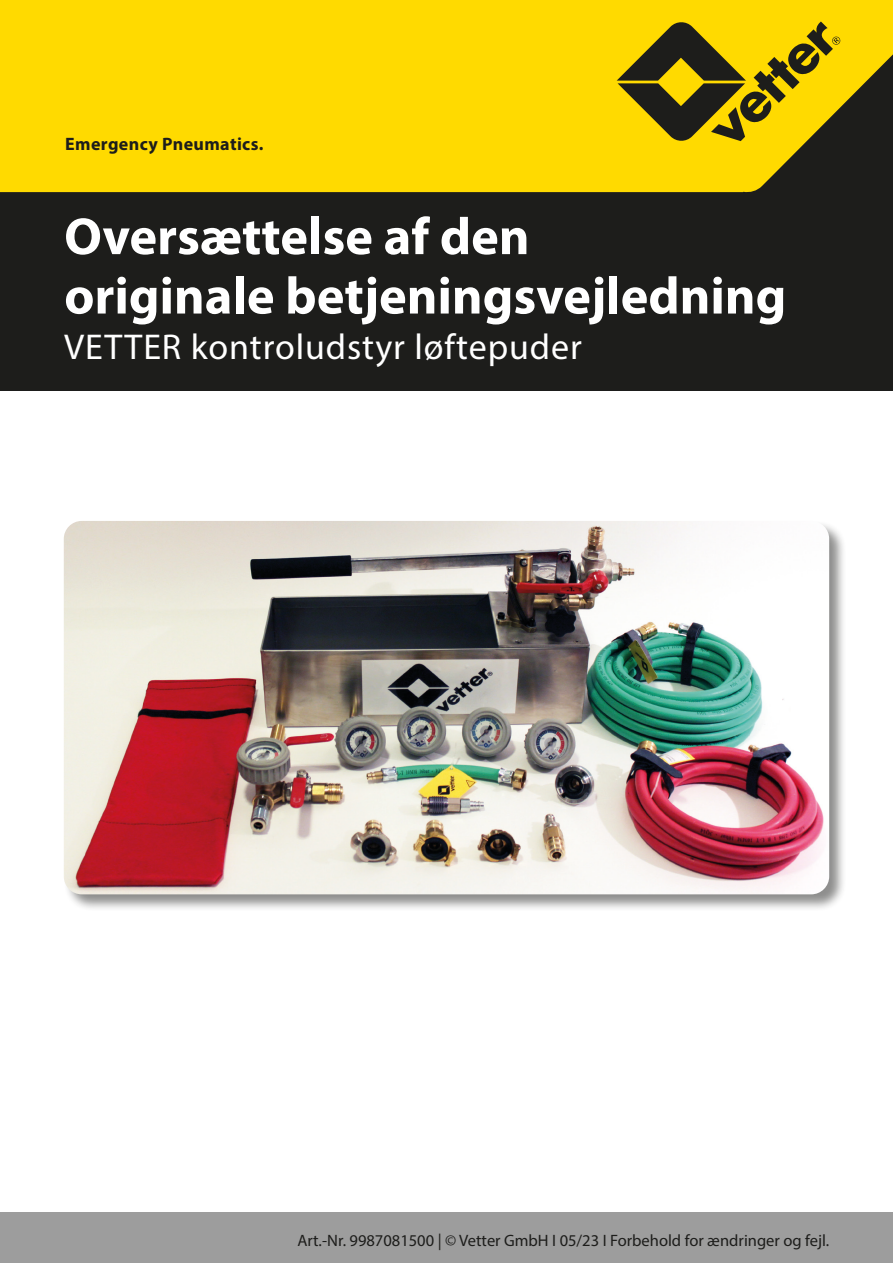
<style>
.page{position:relative;width:893px;height:1263px;background:#fff}
.page>*{position:absolute;margin:0;border:0;box-sizing:border-box;transform-origin:0 0}
.t1{font:700 52.5px/59.4px "Myriad Pro";color:#fff}
.t2{font:36px "Myriad Pro";letter-spacing:.025em;color:#fff}
.t3{font:700 18px "Myriad Pro";letter-spacing:.02em;color:#1d1d1b}
.t4{font:16.5px "Myriad Pro";color:#1d1d1b}
</style>
<div class="page">
<div style="left:0;top:0;width:893px;height:391px;background:#1d1d1b"></div>
<div style="left:0;top:1212px;width:893px;height:51px;background:#9d9d9d"></div>
<div style="left:0;top:0;width:893px;height:193px;background:#ffda00"></div>
<svg style="left:617px;top:21px;width:223px;height:120px"></svg>
<div style="left:63px;top:520px;width:784px;height:392px;background:#1d1d1b;opacity:.5"></div>
<img style="left:64px;top:521px;width:765px;height:373px">
<p class="t3" style="left:65px;top:132px;width:200px">Emergency Pneumatics.</p>
<h1 class="t1" style="left:64px;top:205px;width:724px">Oversættelse af den<br>originale betjeningsvejledning</h1>
<h2 class="t2" style="left:64px;top:324px;width:519px">VETTER kontroludstyr løftepuder</h2>
<p class="t4" style="left:297px;top:1230px;width:533px">Art.-Nr. 9987081500 | © Vetter GmbH I 05/23 I Forbehold for ændringer og fejl.</p>
</div>
